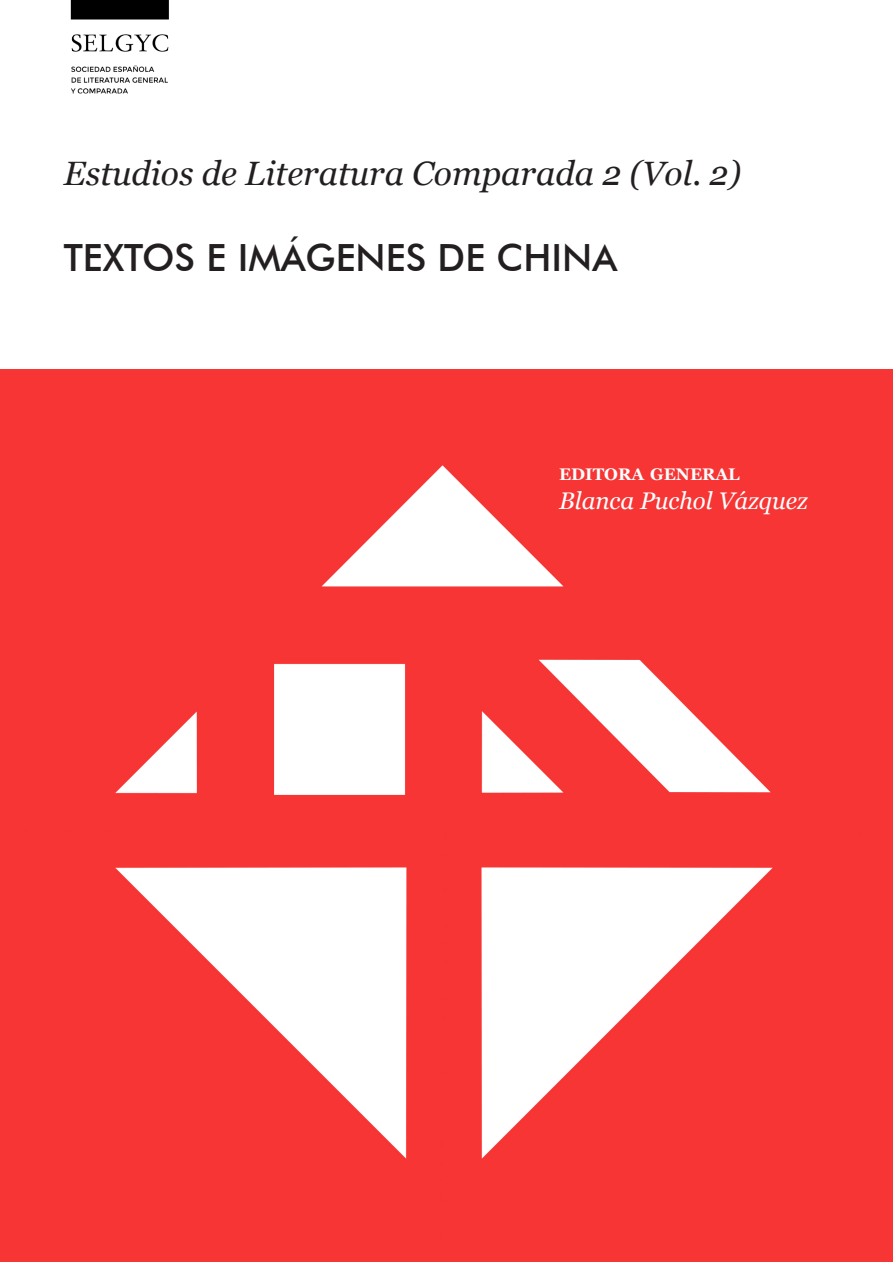
<style>
.page{position:relative;width:893px;height:1263px;background:#fff}
.page>*{position:absolute;margin:0;border:0;box-sizing:border-box;transform-origin:0 0}
._01_Parrafo_español{font:500 37.5px "Futura BT";color:#231f20}
._01_Parrafo_español-2{font:italic 33.75px "Georgia";color:#231f20}
._01_Parrafo_español-3{font:italic 24px "Georgia";color:#fff}
._01_Parrafo_español-4{font:700 16.8px "Georgia";color:#fff}
</style>
<div class="page">
<img style="left:0;top:370px;width:892px;height:892px">
<img style="left:70px;top:0;width:99px;height:94px">
<p class="_01_Parrafo_español-2" style="left:64px;top:152px;width:679px">Estudios de Literatura Comparada 2 (Vol. 2)</p>
<p class="_01_Parrafo_español" style="left:64px;top:235px;width:555px">TEXTOS E IMÁGENES DE CHINA</p>
<p class="_01_Parrafo_español-4" style="left:559px;top:463px;width:182px">EDITORA GENERAL</p>
<p class="_01_Parrafo_español-3" style="left:559px;top:485px;width:250px">Blanca Puchol Vázquez</p>
</div>
